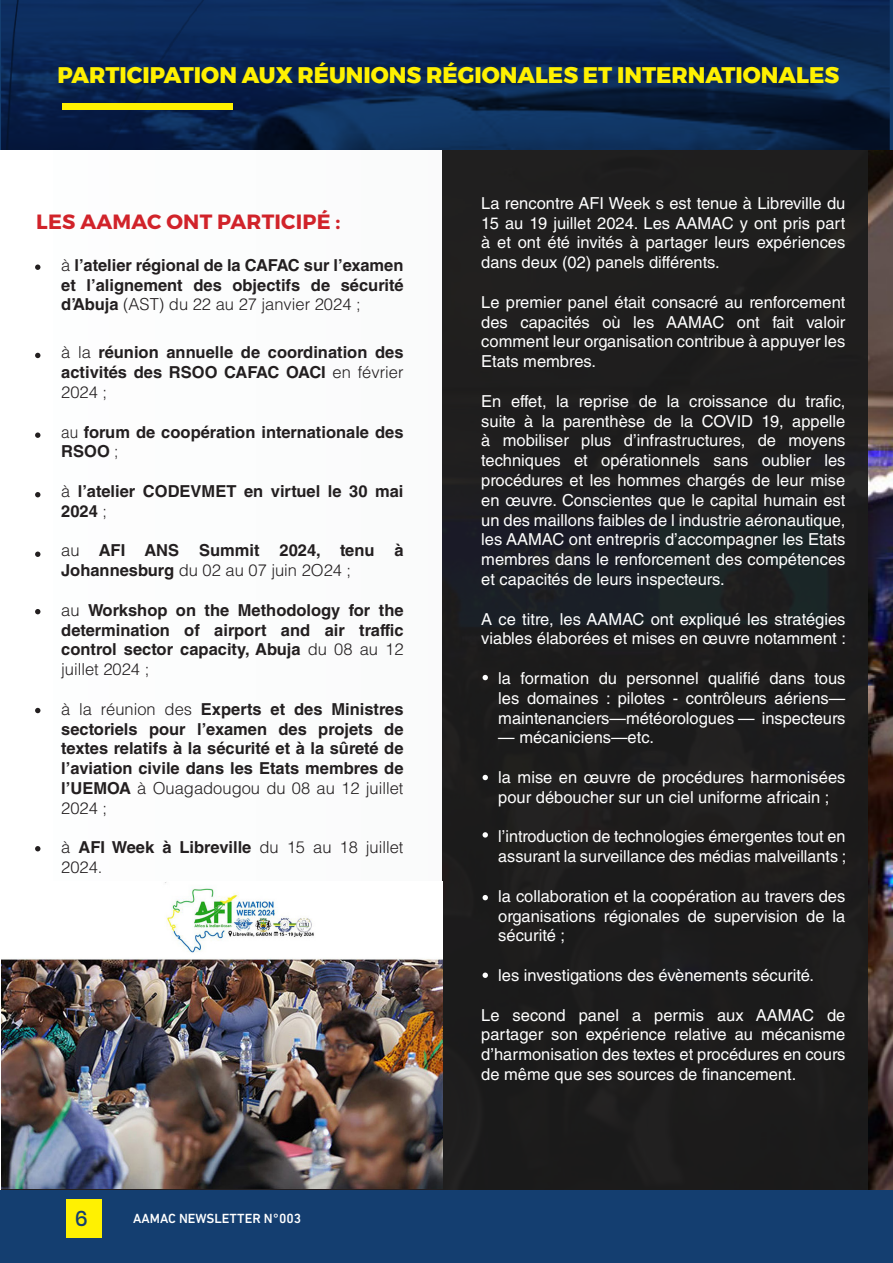
<style>
.page{position:relative;width:893px;height:1263px;background:#fff}
.page>*{position:absolute;margin:0;border:0;box-sizing:border-box;transform-origin:0 0}
.t1{font:800 22.5px "Montserrat";color:#fff101}
.t2{font:500 21px "Poppins";color:#143e70}
.t3{font:700 20.7px "Montserrat";letter-spacing:.01em;color:#d1232a}
.t4{font:16.5px/19.8px "Helvetica LT Std";color:#fff;text-align:justify}
.t5{font:700 16.5px/19.8px "Helvetica LT Std";color:#231f20;text-align:justify}
.t6{font:300 16.5px/19.8px "Helvetica LT Std";color:#231f20}
.t7{font:500 13.5px "DIN Next LT Pro";color:#fff}
.s1{font-weight:300}
.s2{font-weight:700}
</style>
<div class="page">
<div style="left:0;top:1189px;width:893px;height:74px;background:#143e70"></div>
<div style="left:67px;top:1199px;width:35px;height:38px;background:#fff101"></div>
<img style="left:867px;top:149px;width:26px;height:1040px">
<div style="left:442px;top:149px;width:425px;height:1040px;background:#1c1c1c"></div>
<svg style="left:0;top:0;width:893px;height:149px;background:#0b2751"></svg>
<svg style="left:35px;top:264px;width:5px;height:6px"></svg>
<svg style="left:35px;top:432px;width:5px;height:6px"></svg>
<svg style="left:35px;top:846px;width:5px;height:5px"></svg>
<svg style="left:35px;top:492px;width:5px;height:5px"></svg>
<svg style="left:35px;top:551px;width:5px;height:6px"></svg>
<svg style="left:35px;top:609px;width:5px;height:5px"></svg>
<svg style="left:35px;top:708px;width:5px;height:5px"></svg>
<img style="left:1px;top:882px;width:441px;height:306px">
<svg style="left:483px;top:675px;width:5px;height:5px"></svg>
<svg style="left:483px;top:775px;width:5px;height:5px"></svg>
<svg style="left:483px;top:832px;width:5px;height:6px"></svg>
<svg style="left:483px;top:895px;width:5px;height:5px"></svg>
<svg style="left:483px;top:972px;width:5px;height:6px"></svg>
<div style="left:62px;top:103px;width:170px;height:6px;background:#fff101"></div>
<svg style="left:35px;top:353px;width:5px;height:5px"></svg>
<p class="t1" style="left:57px;top:57px;width:783px">PARTICIPATION AUX RÉUNIONS RÉGIONALES ET INTERNATIONALES</p>
<p class="t3" style="left:36px;top:209px;width:306px">LES AAMAC ONT PARTICIPÉ :</p>
<p class="t5" style="left:61px;top:255px;width:344px"><span class="s1">à</span> l’atelier régional de la CAFAC sur l’examen et l’alignement des objectifs de sécurité d’Abuja <span class="s1">(AST) du 22 au 27 janvier 2024 ;</span></p>
<p class="t5" style="left:61px;top:342px;width:344px"><span class="s1">à la</span> réunion annuelle de coordination des activités des RSOO CAFAC OACI <span class="s1">en février 2024 ;</span></p>
<p class="t5" style="left:61px;top:422px;width:344px"><span class="s1">au</span> forum de coopération internationale des<br>RSOO <span class="s1">;</span></p>
<p class="t5" style="left:61px;top:481px;width:344px"><span class="s1">à</span> l’atelier CODEVMET en virtuel le 30 mai<br>2024 <span class="s1">;</span></p>
<p class="t5" style="left:61px;top:540px;width:344px"><span class="s1">au</span> AFI ANS Summit 2024, tenu à<br>Johannesburg <span class="s1">du 02 au 07 juin 2O24 ;</span></p>
<p class="t5" style="left:61px;top:600px;width:344px"><span class="s1">au</span> Workshop on the Methodology for the determination of airport and air traffic control sector capacity, Abuja <span class="s1">du 08 au 12 juillet 2024 ;</span></p>
<p class="t5" style="left:61px;top:699px;width:344px"><span class="s1">à la réunion des</span> Experts et des Ministres sectoriels pour l’examen des projets de textes relatifs à la sécurité et à la sûreté de l’aviation civile dans les Etats membres de l’UEMOA <span class="s1">à Ouagadougou du 08 au 12 juillet 2024 ;</span></p>
<p class="t6" style="left:61px;top:837px;width:344px">à <span class="s2">AFI Week à Libreville</span> du 15 au 18 juillet<br>2024.</p>
<p class="t2" style="left:75px;top:1206px;width:15px">6</p>
<p class="t7" style="left:133px;top:1211px;width:170px">AAMAC NEWSLETTER N°003</p>
<p class="t4" style="left:481px;top:193px;width:366px">La rencontre AFI Week s est tenue à Libreville du 15 au 19 juillet 2024. Les AAMAC y ont pris part à et ont été invités à partager leurs expériences dans deux (02) panels différents.</p>
<p class="t4" style="left:481px;top:292px;width:366px">Le premier panel était consacré au renforcement des capacités où les AAMAC ont fait valoir comment leur organisation contribue à appuyer les Etats membres.</p>
<p class="t4" style="left:481px;top:391px;width:366px">En effet, la reprise de la croissance du trafic, suite à la parenthèse de la COVID 19, appelle à mobiliser plus d’infrastructures, de moyens techniques et opérationnels sans oublier les procédures et les hommes chargés de leur mise en œuvre. Conscientes que le capital humain est un des maillons faibles de l industrie aéronautique, les AAMAC ont entrepris d’accompagner les Etats membres dans le renforcement des compétences et capacités de leurs inspecteurs.</p>
<p class="t4" style="left:481px;top:609px;width:366px">A ce titre, les AAMAC ont expliqué les stratégies viables élaborées et mises en œuvre notamment :</p>
<p class="t4" style="left:498px;top:668px;width:349px">la formation du personnel qualifié dans tous les domaines : pilotes - contrôleurs aériens— maintenanciers—météorologues — inspecteurs</p>
<p class="t4" style="left:498px;top:728px;width:157px">— mécaniciens—etc.</p>
<p class="t4" style="left:498px;top:767px;width:349px">la mise en œuvre de procédures harmonisées pour déboucher sur un ciel uniforme africain ;</p>
<p class="t4" style="left:498px;top:827px;width:349px">l’introduction de technologies émergentes tout en assurant la surveillance des médias malveillants ;</p>
<p class="t4" style="left:498px;top:886px;width:349px">la collaboration et la coopération au travers des organisations régionales de supervision de la sécurité ;</p>
<p class="t4" style="left:498px;top:965px;width:317px">les investigations des évènements sécurité.</p>
<p class="t4" style="left:481px;top:1005px;width:366px">Le second panel a permis aux AAMAC de partager son expérience relative au mécanisme d’harmonisation des textes et procédures en cours de même que ses sources de financement.</p>
</div>
